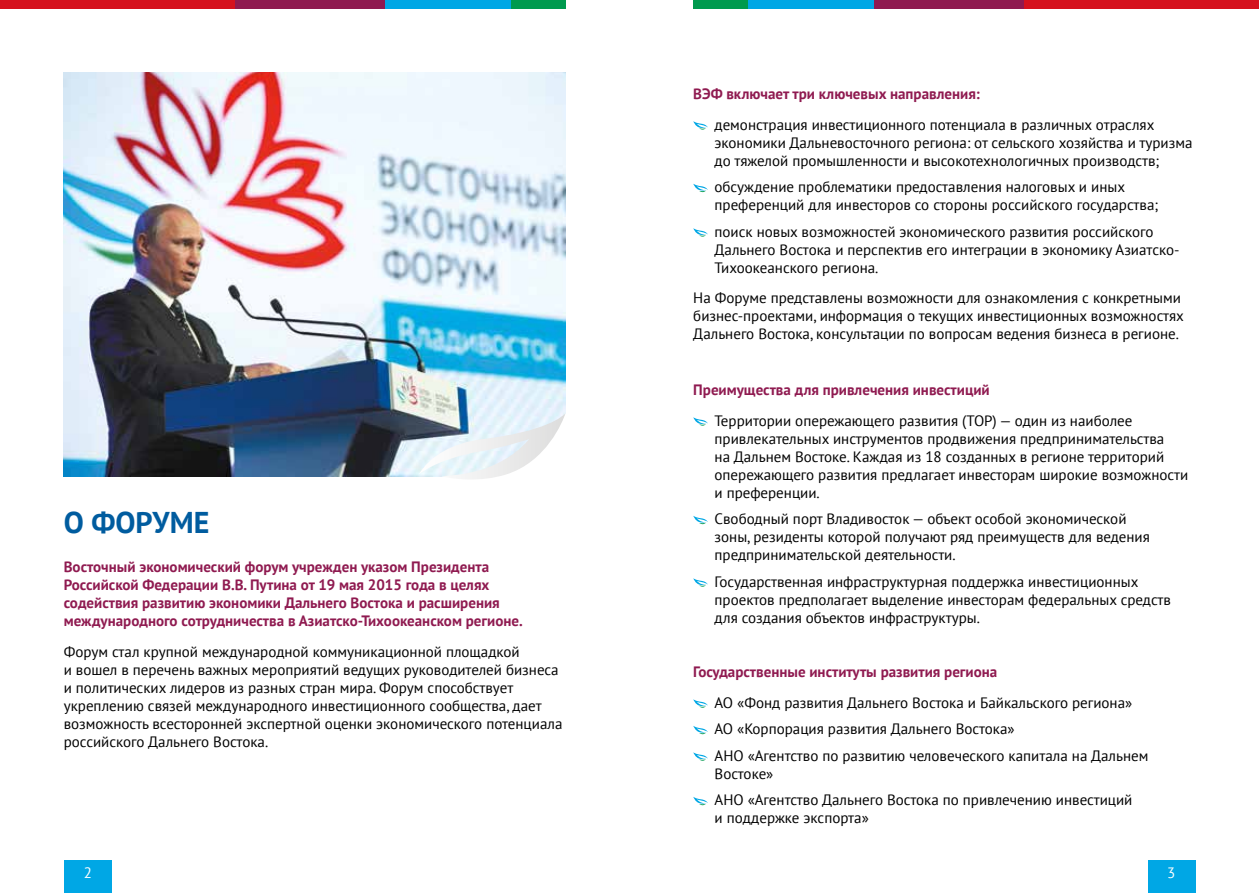
<style>
.page{position:relative;width:1259px;height:893px;background:#fff}
.page>*{position:absolute;margin:0;border:0;box-sizing:border-box;transform-origin:0 0}
.t1{font:700 30px "PT Sans";letter-spacing:-.005em;color:#005c9f}
.t2{font:15px/18px "PT Sans";color:#000}
.t3{font:700 15px/18px "PT Sans";color:#8f1a50}
.t4{font:15px "PT Sans";color:#fff}
</style>
<div class="page">
<div style="left:0;top:0;width:235px;height:9px;background:#d5121e"></div>
<div style="left:511px;top:0;width:55px;height:9px;background:#009a4e"></div>
<div style="left:385px;top:0;width:126px;height:9px;background:#00a7e5"></div>
<div style="left:235px;top:0;width:150px;height:9px;background:#8f1a50"></div>
<div style="left:1024px;top:0;width:235px;height:9px;background:#d5121e"></div>
<div style="left:693px;top:0;width:55px;height:9px;background:#009a4e"></div>
<div style="left:748px;top:0;width:126px;height:9px;background:#00a7e5"></div>
<div style="left:874px;top:0;width:150px;height:9px;background:#8f1a50"></div>
<img style="left:64px;top:72px;width:501px;height:404px">
<svg style="left:419px;top:413px;width:147px;height:66px"></svg>
<svg style="left:693px;top:121px;width:15px;height:9px"></svg>
<svg style="left:693px;top:184px;width:15px;height:8px"></svg>
<svg style="left:693px;top:228px;width:15px;height:9px"></svg>
<svg style="left:693px;top:417px;width:15px;height:9px"></svg>
<svg style="left:693px;top:516px;width:15px;height:8px"></svg>
<svg style="left:693px;top:578px;width:15px;height:9px"></svg>
<svg style="left:693px;top:699px;width:15px;height:9px"></svg>
<svg style="left:693px;top:726px;width:15px;height:8px"></svg>
<svg style="left:693px;top:752px;width:15px;height:9px"></svg>
<svg style="left:693px;top:797px;width:15px;height:8px"></svg>
<div style="left:1147px;top:860px;width:48px;height:33px;background:#00a7e5"></div>
<div style="left:64px;top:860px;width:47px;height:33px;background:#00a7e5"></div>
<h1 class="t1" style="left:64px;top:502px;width:147px">О ФОРУМЕ</h1>
<p class="t3" style="left:64px;top:557px;width:460px">Восточный экономический форум учрежден указом Президента Российской Федерации В.В. Путина от 19 мая 2015 года в целях содействия развитию экономики Дальнего Востока и расширения международного сотрудничества в Азиатско-Тихоокеанском регионе.</p>
<p class="t2" style="left:64px;top:642px;width:500px">Форум стал крупной международной коммуникационной площадкой<br>и вошел в перечень важных мероприятий ведущих руководителей бизнеса и политических лидеров из разных стран мира. Форум способствует укреплению связей международного инвестиционного сообщества, дает возможность всесторонней экспертной оценки экономического потенциала российского Дальнего Востока.</p>
<p class="t3" style="left:693px;top:84px;width:288px">ВЭФ включает три ключевых направления:</p>
<p class="t2" style="left:714px;top:115px;width:479px">демонстрация инвестиционного потенциала в различных отраслях экономики Дальневосточного региона: от сельского хозяйства и туризма до тяжелой промышленности и высокотехнологичных производств;</p>
<p class="t2" style="left:714px;top:177px;width:445px">обсуждение проблематики предоставления налоговых и иных преференций для инвесторов со стороны российского государства;</p>
<p class="t2" style="left:714px;top:222px;width:466px">поиск новых возможностей экономического развития российского<br>Дальнего Востока и перспектив его интеграции в экономику Азиатско-<br>Тихоокеанского региона.</p>
<p class="t2" style="left:693px;top:289px;width:492px">На Форуме представлены возможности для ознакомления с конкретными бизнес-проектами, информация о текущих инвестиционных возможностях<br>Дальнего Востока, консультации по вопросам ведения бизнеса в регионе.</p>
<p class="t3" style="left:693px;top:380px;width:298px">Преимущества для привлечения инвестиций</p>
<p class="t2" style="left:714px;top:411px;width:475px">Территории опережающего развития (ТОР) — один из наиболее привлекательных инструментов продвижения предпринимательства<br>на Дальнем Востоке. Каждая из 18 созданных в регионе территорий опережающего развития предлагает инвесторам широкие возможности и преференции.</p>
<p class="t2" style="left:714px;top:510px;width:437px">Свободный порт Владивосток — объект особой экономической зоны, резиденты которой получают ряд преимуществ для ведения предпринимательской деятельности.</p>
<p class="t2" style="left:714px;top:572px;width:458px">Государственная инфраструктурная поддержка инвестиционных проектов предполагает выделение инвесторам федеральных средств для создания объектов инфраструктуры.</p>
<p class="t3" style="left:693px;top:662px;width:305px">Государственные институты развития региона</p>
<p class="t2" style="left:714px;top:689px;width:435px;line-height:26.5px">АО «Фонд развития Дальнего Востока и Байкальского региона»<br>АО «Корпорация развития Дальнего Востока»<br>АНО «Агентство по развитию человеческого капитала на Дальнем</p>
<p class="t2" style="left:714px;top:760px;width:419px;line-height:26.5px">Востоке»<br>АНО «Агентство Дальнего Востока по привлечению инвестиций</p>
<p class="t2" style="left:714px;top:809px;width:156px">и поддержке экспорта»</p>
<p class="t4" style="left:84px;top:863px;width:10px">2</p>
<p class="t4" style="left:1167px;top:863px;width:10px">3</p>
</div>
